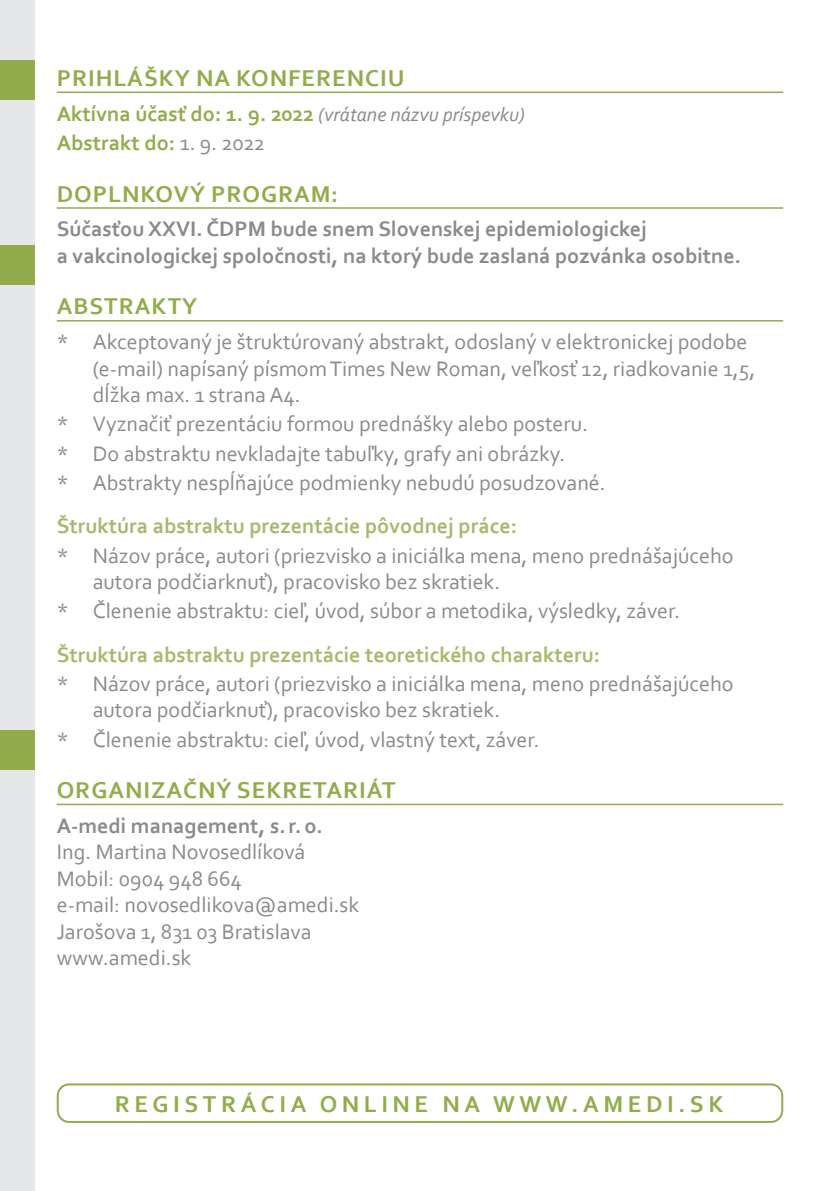
<style>
.page{position:relative;width:840px;height:1191px;background:#fff}
.page>*{position:absolute;margin:0;border:0;box-sizing:border-box;transform-origin:0 0}
.t1{font:700 24px "Corbel";letter-spacing:.04em;color:#92ac4b}
.t2{font:700 24px "Corbel";letter-spacing:.19em;color:#92ac4b}
.t3{font:22px/26.4px "Corbel";color:#888a8d}
.t4{font:700 22px/26.4px "Corbel";color:#888a8d}
.t5{font:700 22px "Corbel";color:#a5b96c}
.t6{font:700 22px/29.2px "Corbel";color:#92ac4b}
.s1{font-weight:400;font-style:italic;font-size:20px;color:#888a8d}
.s2{font-weight:400;color:#888a8d}
</style>
<div class="page">
<div style="left:0;top:0;width:34px;height:1191px;background:#e6e7e8"></div>
<hr style="left:57px;top:92px;width:725px;height:1px;background:#92ac4b">
<hr style="left:57px;top:207px;width:725px;height:2px;background:#92ac4b">
<hr style="left:57px;top:320px;width:725px;height:1px;background:#92ac4b">
<hr style="left:57px;top:803px;width:725px;height:2px;background:#92ac4b">
<div style="left:0;top:60px;width:34px;height:40px;background:#92ac4b"></div>
<div style="left:0;top:245px;width:34px;height:40px;background:#92ac4b"></div>
<div style="left:0;top:730px;width:34px;height:39px;background:#92ac4b"></div>
<div style="left:57px;top:1083px;width:725px;height:40px;border:2px solid #92ac4b;border-radius:11px"></div>
<p class="t1" style="left:57px;top:63px;width:349px">PRIHLÁŠKY NA KONFERENCIU</p>
<p class="t6" style="left:57px;top:98px;width:469px">Aktívna účasť do: 1. 9. 2022 <span class="s1">(vrátane názvu príspevku)<br></span>Abstrakt do: <span class="s2">1. 9. 2022</span></p>
<p class="t1" style="left:57px;top:179px;width:283px">DOPLNKOVÝ PROGRAM:</p>
<p class="t4" style="left:57px;top:215px;width:685px">Súčasťou XXVI. ČDPM bude snem Slovenskej epidemiologickej<br>a vakcinologickej spoločnosti, na ktorý bude zaslaná pozvánka osobitne.</p>
<p class="t1" style="left:57px;top:291px;width:142px">ABSTRAKTY</p>
<p class="t3" style="left:93px;top:328px;width:663px;text-indent:-36px">* Akceptovaný je štruktúrovaný abstrakt, odoslaný v elektronickej podobe (e-mail) napísaný písmom Times New Roman, veľkosť 12, riadkovanie 1,5, dĺžka max. 1 strana A4.</p>
<p class="t3" style="left:57px;top:409px;width:550px;line-height:29.2px">* Vyznačiť prezentáciu formou prednášky alebo posteru.<br>* Do abstraktu nevkladajte tabuľky, grafy ani obrázky.<br>* Abstrakty nespĺňajúce podmienky nebudú posudzované.</p>
<p class="t5" style="left:57px;top:512px;width:461px">Štruktúra abstraktu prezentácie pôvodnej práce:</p>
<p class="t3" style="left:93px;top:541px;width:641px;text-indent:-36px">* Názov práce, autori (priezvisko a iniciálka mena, meno prednášajúceho autora podčiarknuť), pracovisko bez skratiek.</p>
<p class="t3" style="left:57px;top:597px;width:624px">* Členenie abstraktu: cieľ, úvod, súbor a metodika, výsledky, záver.</p>
<p class="t5" style="left:57px;top:640px;width:544px">Štruktúra abstraktu prezentácie teoretického charakteru:</p>
<p class="t3" style="left:93px;top:670px;width:641px;text-indent:-36px">* Názov práce, autori (priezvisko a iniciálka mena, meno prednášajúceho autora podčiarknuť), pracovisko bez skratiek.</p>
<p class="t3" style="left:57px;top:725px;width:484px">* Členenie abstraktu: cieľ, úvod, vlastný text, záver.</p>
<p class="t1" style="left:57px;top:775px;width:340px">ORGANIZAČNÝ SEKRETARIÁT</p>
<p class="t4" style="left:57px;top:812px;width:267px">A-medi management, s.r.o.</p>
<p class="t3" style="left:57px;top:838px;width:304px">Ing. Martina Novosedlíková<br>Mobil: 0904 948 664<br>e-mail: novosedlikova@amedi.sk<br>Jarošova 1, 831 03 Bratislava www.amedi.sk</p>
<p class="t2" style="left:115px;top:1089px;width:610px">REGISTRÁCIA ONLINE NA WWW.AMEDI.SK</p>
</div>
